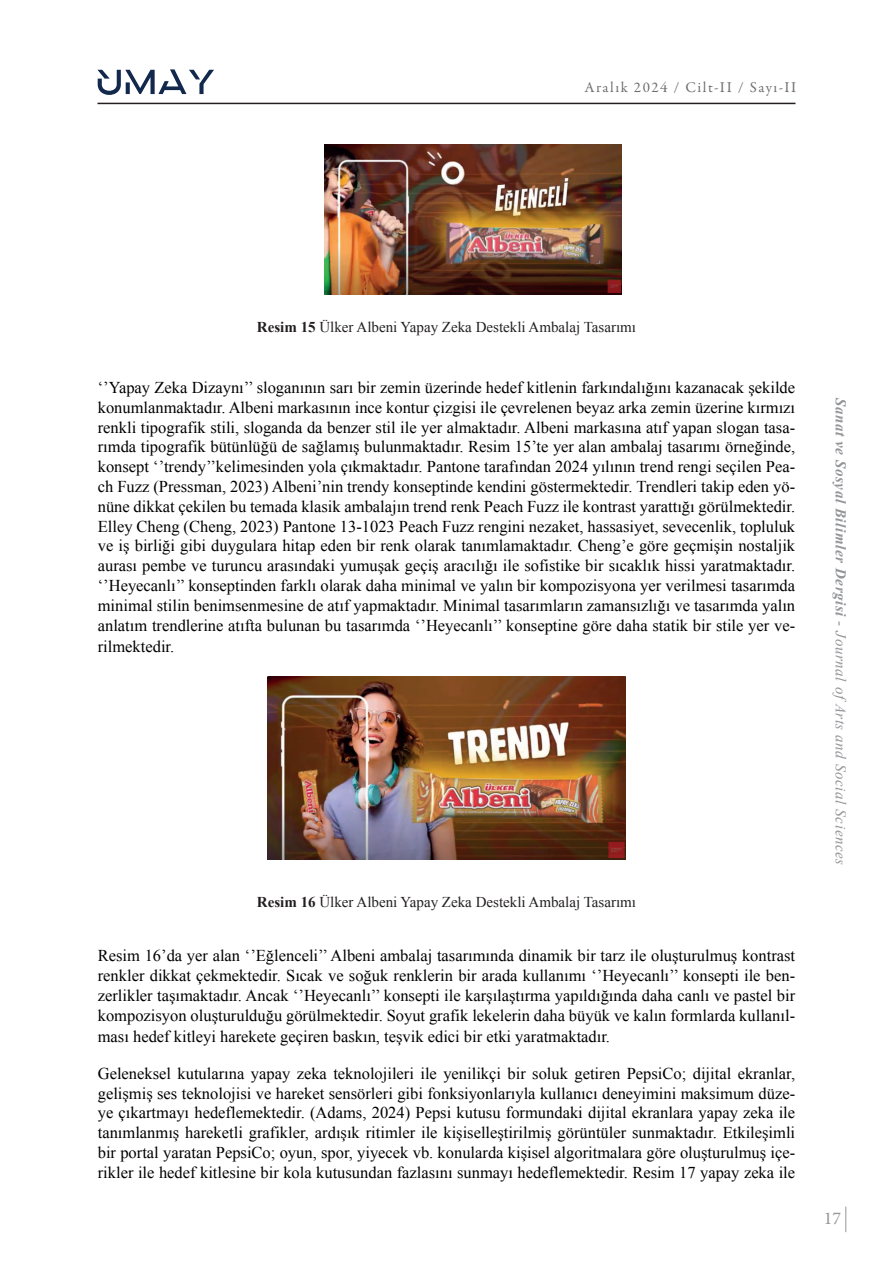
<style>
.page{position:relative;width:893px;height:1263px;background:#fff}
.page>*{position:absolute;margin:0;border:0;box-sizing:border-box;transform-origin:0 0}
.t1{font:18px "Minion Pro";color:#939598}
.t2{font:16.5px/19.8px "Times New Roman";color:#000001;text-align:justify}
.t3{font:15px "Times New Roman";color:#231f20}
.t4{font:italic 15px "Times New Roman";letter-spacing:.04em;color:#939598}
.t5{font:15px "Garamond Premr Pro";letter-spacing:.1em;color:#6c6d70}
.s1{font-weight:700}
</style>
<div class="page">
<svg style="left:97px;top:69px;width:117px;height:26px"></svg>
<hr style="left:97px;top:103px;width:698px;height:1px;background:#231f20">
<svg style="left:845px;top:1206px;width:1px;height:26px"></svg>
<img style="left:325px;top:145px;width:296px;height:149px">
<img style="left:267px;top:677px;width:358px;height:182px">
<p class="t5" style="left:584px;top:79px;width:213px">Aralık 2024 / Cilt-II / Sayı-II</p>
<p class="t3" style="left:257px;top:317px;width:381px"><span class="s1">Resim 15</span> Ülker Albeni Yapay Zeka Destekli Ambalaj Tasarımı</p>
<p class="t2" style="left:98px;top:377px;width:699px">‘’Yapay Zeka Dizaynı’’ sloganının sarı bir zemin üzerinde hedef kitlenin farkındalığını kazanacak şekilde konumlanmaktadır. Albeni markasının ince kontur çizgisi ile çevrelenen beyaz arka zemin üzerine kırmızı renkli tipografik stili, sloganda da benzer stil ile yer almaktadır. Albeni markasına atıf yapan slogan tasa&shy;rımda tipografik bütünlüğü de sağlamış bulunmaktadır. Resim 15’te yer alan ambalaj tasarımı örneğinde, konsept ‘’trendy’’kelimesinden yola çıkmaktadır. Pantone tarafından 2024 yılının trend rengi seçilen Pea&shy;ch Fuzz (Pressman, 2023) Albeni’nin trendy konseptinde kendini göstermektedir. Trendleri takip eden yö&shy;nüne dikkat çekilen bu temada klasik ambalajın trend renk Peach Fuzz ile kontrast yarattığı görülmektedir.<br>Elley Cheng (Cheng, 2023) Pantone 13-1023 Peach Fuzz rengini nezaket, hassasiyet, sevecenlik, topluluk ve iş birliği gibi duygulara hitap eden bir renk olarak tanımlamaktadır. Cheng’e göre geçmişin nostaljik aurası pembe ve turuncu arasındaki yumuşak geçiş aracılığı ile sofistike bir sıcaklık hissi yaratmaktadır. ‘’Heyecanlı’’ konseptinden farklı olarak daha minimal ve yalın bir kompozisyona yer verilmesi tasarımda minimal stilin benimsenmesine de atıf yapmaktadır. Minimal tasarımların zamansızlığı ve tasarımda yalın anlatım trendlerine atıfta bulunan bu tasarımda ‘’Heyecanlı’’ konseptine göre daha statik bir stile yer ve-</p>
<p class="t2" style="left:98px;top:636px;width:78px">rilmektedir.</p>
<p class="t3" style="left:257px;top:892px;width:381px"><span class="s1">Resim 16</span> Ülker Albeni Yapay Zeka Destekli Ambalaj Tasarımı</p>
<p class="t2" style="left:98px;top:946px;width:699px">Resim 16’da yer alan ‘’Eğlenceli’’ Albeni ambalaj tasarımında dinamik bir tarz ile oluşturulmuş kontrast renkler dikkat çekmektedir. Sıcak ve soğuk renklerin bir arada kullanımı ‘’Heyecanlı’’ konsepti ile ben&shy;zerlikler taşımaktadır. Ancak ‘’Heyecanlı’’ konsepti ile karşılaştırma yapıldığında daha canlı ve pastel bir kompozisyon oluşturulduğu görülmektedir. Soyut grafik lekelerin daha büyük ve kalın formlarda kullanıl-</p>
<p class="t2" style="left:98px;top:1018px;width:699px;line-height:36.3px">ması hedef kitleyi harekete geçiren baskın, teşvik edici bir etki yaratmaktadır.<br>Geleneksel kutularına yapay zeka teknolojileri ile yenilikçi bir soluk getiren PepsiCo; dijital ekranlar,</p>
<p class="t2" style="left:98px;top:1083px;width:699px">gelişmiş ses teknolojisi ve hareket sensörleri gibi fonksiyonlarıyla kullanıcı deneyimini maksimum düze&shy;ye çıkartmayı hedeflemektedir. (Adams, 2024) Pepsi kutusu formundaki dijital ekranlara yapay zeka ile tanımlanmış hareketli grafikler, ardışık ritimler ile kişiselleştirilmiş görüntüler sunmaktadır. Etkileşimli bir portal yaratan PepsiCo; oyun, spor, yiyecek vb. konularda kişisel algoritmalara göre oluşturulmuş içe&shy;rikler ile hedef kitlesine bir kola kutusundan fazlasını sunmayı hedeflemektedir. Resim 17 yapay zeka ile</p>
<p class="t4" style="left:851px;top:398px;width:469px;rotate:90deg"><span class="s1">Sanat ve Sosyal Bilimler Dergisi</span> - Journal ofArts and Social Sciences</p>
<p class="t1" style="left:824px;top:1206px;width:19px">17</p>
</div>
